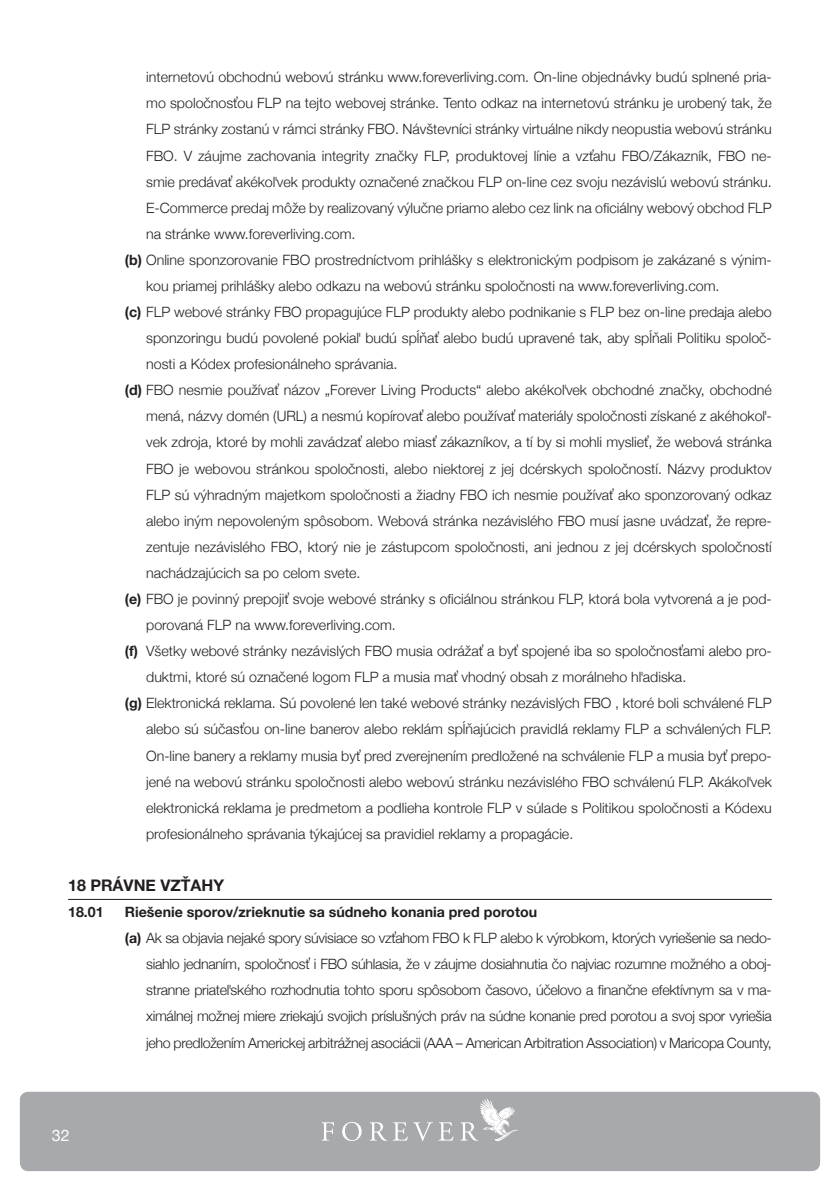
<style>
.page{position:relative;width:840px;height:1191px;background:#fff}
.page>*{position:absolute;margin:0;border:0;box-sizing:border-box;transform-origin:0 0}
.t1{font:700 16px "Helvetica Neue";color:#231f20}
.t2{font:16px "Helvetica Neue";color:#fff}
.t3{font:300 14.2px/26px "Helvetica Neue";color:#231f20;text-align:justify}
.t4{font:700 14.2px/26px "Helvetica Neue";color:#231f20}
.t5{font:300 14.2px "Helvetica Neue";letter-spacing:-.02em;color:#231f20}
.s1{font-weight:700}
.s2{font-weight:300}
</style>
<div class="page">
<div style="left:20px;top:1091px;width:799px;height:80px;background:#a8a9ad;border-radius:9px"></div>
<svg style="left:321px;top:1122px;width:13px;height:18px"></svg>
<svg style="left:342px;top:1122px;width:19px;height:19px"></svg>
<svg style="left:370px;top:1122px;width:37px;height:18px"></svg>
<svg style="left:413px;top:1122px;width:19px;height:19px"></svg>
<svg style="left:439px;top:1122px;width:14px;height:18px"></svg>
<svg style="left:460px;top:1098px;width:58px;height:43px"></svg>
<hr style="left:68px;top:899px;width:703px;height:1px;background:#231f20">
<p class="t3" style="left:146px;top:63px;width:626px">internetovú obchodnú webovú stránku www.foreverliving.com. On-line objednávky budú splnené pria&shy;mo spoločnosťou FLP</p>
<p class="t3" style="left:285px;top:89px;width:487px">na tejto webovej stránke. Tento odkaz na internetovú stránku je urobený tak, že</p>
<p class="t3" style="left:146px;top:116px;width:627px;text-indent:28px">stránky zostanú v rámci stránky FBO. Návštevníci stránky virtuálne nikdy neopustia webovú stránku FBO. V záujme zachovania integrity značky FLP, produktovej línie a vzťahu FBO/Zákazník, FBO ne&shy;smie predávať akékoľvek produkty označené značkou FLP</p>
<p class="t3" style="left:146px;top:116px;width:9px">FLP</p>
<p class="t3" style="left:506px;top:168px;width:267px">on-line cez svoju nezávislú webovú stránku.</p>
<p class="t3" style="left:146px;top:194px;width:610px">E-Commerce predaj môže by realizovaný výlučne priamo alebo cez link na oficiálny webový obchod FLP</p>
<p class="t3" style="left:146px;top:220px;width:211px">na stránke www.foreverliving.com.</p>
<p class="t3" style="left:125px;top:246px;width:648px"><span class="s1">(b)</span> Online sponzorovanie FBO prostredníctvom prihlášky s elektronickým podpisom je zakázané s výnim-</p>
<p class="t3" style="left:146px;top:272px;width:574px">kou priamej prihlášky alebo odkazu na webovú stránku spoločnosti na www.foreverliving.com.</p>
<p class="t4" style="left:125px;top:299px;width:30px">(c) <span class="s2">FLP</span></p>
<p class="t3" style="left:174px;top:298px;width:220px">webové stránky FBO propagujúce FLP</p>
<p class="t3" style="left:414px;top:298px;width:181px">produkty alebo podnikanie s FLP</p>
<p class="t3" style="left:618px;top:298px;width:155px">bez on-line predaja alebo</p>
<p class="t3" style="left:146px;top:324px;width:626px">sponzoringu budú povolené pokiaľ budú spĺňať alebo budú upravené tak, aby spĺňali Politiku spoloč-</p>
<p class="t3" style="left:146px;top:350px;width:252px">nosti a Kódex profesionálneho správania.</p>
<p class="t3" style="left:125px;top:376px;width:648px"><span class="s1">(d)</span> FBO nesmie používať názov „Forever Living Products“ alebo akékoľvek obchodné značky, obchodné</p>
<p class="t3" style="left:146px;top:402px;width:626px">mená, názvy domén (URL) a nesmú kopírovať alebo používať materiály spoločnosti získané z akéhokoľ-</p>
<p class="t3" style="left:146px;top:428px;width:626px">vek zdroja, ktoré by mohli zavádzať alebo miasť zákazníkov, a tí by si mohli myslieť, že webová stránka</p>
<p class="t3" style="left:146px;top:455px;width:626px">FBO je webovou stránkou spoločnosti, alebo niektorej z jej dcérskych spoločností. Názvy produktov</p>
<p class="t3" style="left:146px;top:481px;width:9px">FLP</p>
<p class="t3" style="left:175px;top:481px;width:598px">sú výhradným majetkom spoločnosti a žiadny FBO ich nesmie používať ako sponzorovaný odkaz</p>
<p class="t3" style="left:146px;top:507px;width:626px">alebo iným nepovoleným spôsobom. Webová stránka nezávislého FBO musí jasne uvádzať, že repre-</p>
<p class="t3" style="left:146px;top:533px;width:626px">zentuje nezávislého FBO, ktorý nie je zástupcom spoločnosti, ani jednou z jej dcérskych spoločností</p>
<p class="t3" style="left:146px;top:559px;width:216px">nachádzajúcich sa po celom svete.</p>
<p class="t3" style="left:125px;top:585px;width:648px"><span class="s1">(e)</span> FBO je povinný prepojiť svoje webové stránky s oficiálnou stránkou FLP, ktorá bola vytvorená a je pod-</p>
<p class="t3" style="left:146px;top:611px;width:70px">porovaná FLP</p>
<p class="t3" style="left:235px;top:611px;width:162px">na www.foreverliving.com.</p>
<p class="t3" style="left:125px;top:637px;width:648px"><span class="s1">(f)</span> Všetky webové stránky nezávislých FBO musia odrážať a byť spojené iba so spoločnosťami alebo pro-</p>
<p class="t3" style="left:146px;top:663px;width:217px">duktmi, ktoré sú označené logom FLP</p>
<p class="t3" style="left:382px;top:663px;width:305px">a musia mať vhodný obsah z morálneho hľadiska.</p>
<p class="t3" style="left:125px;top:689px;width:631px"><span class="s1">(g)</span> Elektronická reklama. Sú povolené len také webové stránky nezávislých FBO , ktoré boli schválené FLP</p>
<p class="t3" style="left:146px;top:715px;width:487px">alebo sú súčasťou on-line banerov alebo reklám spĺňajúcich pravidlá reklamy FLP</p>
<p class="t3" style="left:653px;top:715px;width:119px">a schválených FLP.</p>
<p class="t3" style="left:146px;top:741px;width:491px">On-line banery a reklamy musia byť pred zverejnením predložené na schválenie FLP</p>
<p class="t3" style="left:146px;top:741px;width:627px;text-indent:510px">a musia byť prepo&shy;jené na webovú stránku spoločnosti alebo webovú stránku nezávislého FBO schválenú FLP. Akákoľvek elektronická reklama je predmetom a podlieha kontrole FLP</p>
<p class="t3" style="left:146px;top:794px;width:626px;text-indent:369px">v súlade s Politikou spoločnosti a Kódexu profesionálneho správania týkajúcej sa pravidiel reklamy a propagácie.</p>
<p class="t1" style="left:68px;top:872px;width:68px">18 Právne</p>
<p class="t1" style="left:160px;top:872px;width:65px">vzťahy</p>
<p class="t4" style="left:68px;top:899px;width:37px">18.01</p>
<p class="t4" style="left:125px;top:899px;width:413px">Riešenie sporov/zrieknutie sa súdneho konania pred porotou (a) <span class="s2">Ak sa objavia nejaké spory súvisiace so vzťahom FBO k FLP</span></p>
<p class="t3" style="left:146px;top:924px;width:626px;text-indent:354px">alebo k výrobkom, ktorých vyriešenie sa nedo&shy;siahlo jednaním, spoločnosť i FBO súhlasia, že v záujme dosiahnutia čo najviac rozumne možného a oboj&shy;stranne priateľského rozhodnutia tohto sporu spôsobom časovo, účelovo a finančne efektívnym sa v ma&shy;ximálnej možnej miere zriekajú svojich príslušných práv na súdne konanie pred porotou a svoj spor vyriešia jeho predložením Americkej arbitrážnej asociácii (AAA</p>
<p class="t5" style="left:455px;top:1031px;width:317px">– American Arbitration Association) v Maricopa County,</p>
<p class="t2" style="left:52px;top:1123px;width:19px">32</p>
</div>
